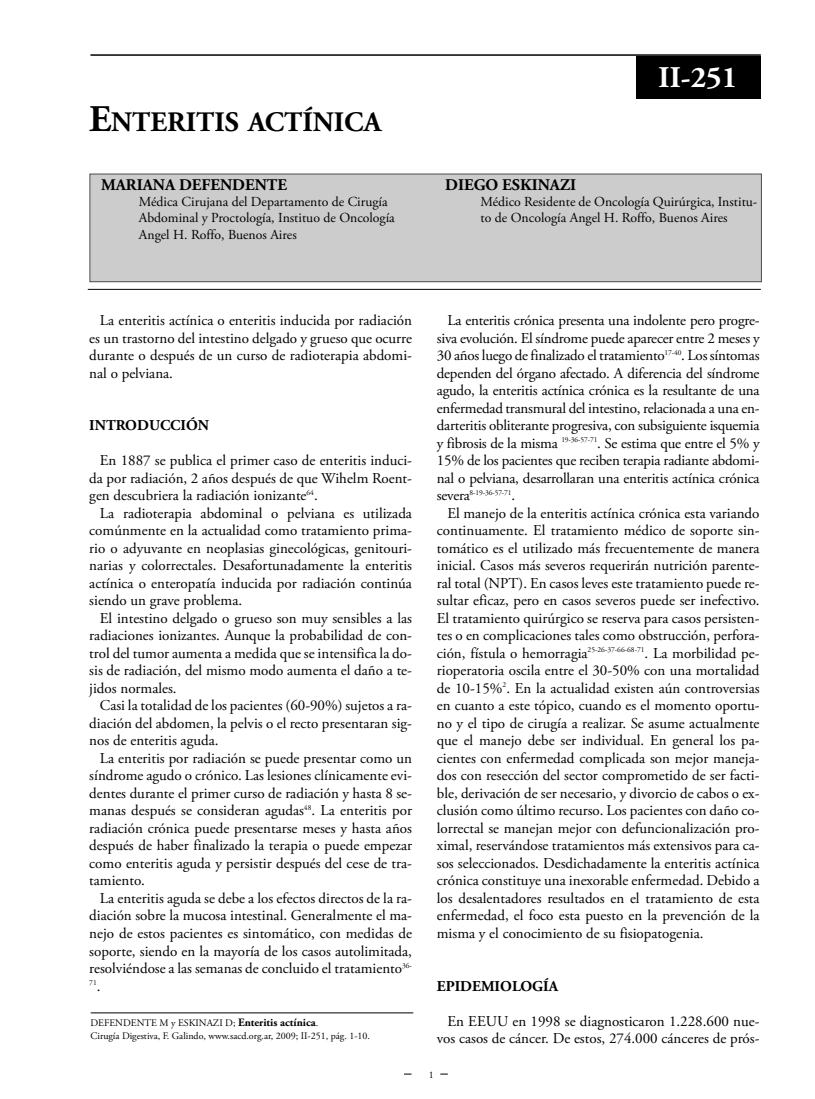
<style>
.page{position:relative;width:815px;height:1099px;background:#fff}
.page>*{position:absolute;margin:0;border:0;box-sizing:border-box;transform-origin:0 0}
.t1{font:700 30px "Adobe Garamond Pro";color:#fff}
.t2{font:700 28.12px "Adobe Garamond Pro";color:#000}
.t3{font:700 16.25px "Adobe Garamond Pro";color:#000}
.t4{font:15px/17.5px "Adobe Garamond Pro";color:#000;text-align:justify}
.t5{font:700 15px "Adobe Garamond Pro";color:#000}
.t6{font:13.75px/16.2px "Adobe Garamond Pro";color:#000}
.t7{font:10px/12.5px "Adobe Garamond Pro";color:#000}
.t8{font:7.5px "Adobe Garamond Pro";letter-spacing:-.015em;color:#000}
.s1{font-size:37.5px}
.s2{font-size:15px}
.s3{font-weight:700;font-size:11.25px}
</style>
<div class="page">
<div style="left:90px;top:174px;width:671px;height:107px;background:#ccc"></div>
<div style="left:90px;top:174px;width:672px;height:108px;border:1px solid #4d4d4d"></div>
<hr style="left:90px;top:54px;width:671px;height:2px;background:#333">
<hr style="left:88px;top:289px;width:673px;height:1px;background:#000">
<div style="left:636px;top:56px;width:124px;height:43px;background:#000"></div>
<hr style="left:91px;top:1012px;width:322px;height:1px;background:#000">
<h2 class="t2" style="left:89px;top:111px;width:294px"><span class="s1">E</span>NTERITIS ACTÍNICA</h2>
<p class="t3" style="left:101px;top:178px;width:188px">MARIANA DEFENDENTE</p>
<p class="t6" style="left:139px;top:195px;width:257px">Médica Cirujana del Departamento de Cirugía<br>Abdominal y Proctología, Instituo de Oncología<br>Angel H. Roffo, Buenos Aires</p>
<h1 class="t1" style="left:659px;top:65px;width:80px">II-251</h1>
<p class="t3" style="left:445px;top:178px;width:132px">DIEGO ESKINAZI</p>
<p class="t6" style="left:481px;top:195px;width:278px">Médico Residente de Oncología Quirúrgica, Institu&shy;to de Oncología Angel H. Roffo, Buenos Aires</p>
<p class="t4" style="left:89px;top:313px;width:324px;text-indent:11px">La enteritis actínica o enteritis inducida por radiación es un trastorno del intestino delgado y grueso que ocurre durante o después de un curso de radioterapia abdomi&shy;nal o pelviana.</p>
<p class="t5" style="left:89px;top:419px;width:121px">INTRODUCCIÓN</p>
<p class="t4" style="left:89px;top:453px;width:324px;text-indent:11px">En 1887 se publica el primer caso de enteritis induci&shy;da por radiación, 2 años después de que Wihelm Roent&shy;gen descubriera la radiación ionizante<sup>64</sup>.</p>
<p class="t4" style="left:89px;top:505px;width:324px;text-indent:11px">La radioterapia abdominal o pelviana es utilizada comúnmente en la actualidad como tratamiento prima&shy;rio o adyuvante en neoplasias ginecológicas, genitouri&shy;narias y colorrectales. Desafortunadamente la enteritis actínica o enteropatía inducida por radiación continúa siendo un grave problema.</p>
<p class="t4" style="left:89px;top:610px;width:324px;text-indent:11px">El intestino delgado o grueso son muy sensibles a las radiaciones ionizantes. Aunque la probabilidad de con&shy;trol del tumor aumenta a medida que se intensifica la do&shy;sis de radiación, del mismo modo aumenta el daño a te&shy;jidos normales.</p>
<p class="t4" style="left:89px;top:698px;width:324px;text-indent:11px">Casi la totalidad de los pacientes (60-90%) sujetos a ra&shy;diación del abdomen, la pelvis o el recto presentaran sig&shy;nos de enteritis aguda.</p>
<p class="t4" style="left:89px;top:750px;width:324px;text-indent:11px">La enteritis por radiación se puede presentar como un síndrome agudo o crónico. Las lesiones clínicamente evi&shy;dentes durante el primer curso de radiación y hasta 8 se&shy;manas después se consideran agudas<sup>48</sup>. La enteritis por radiación crónica puede presentarse meses y hasta años después de haber finalizado la terapia o puede empezar como enteritis aguda y persistir después del cese de tra&shy;tamiento.</p>
<p class="t4" style="left:89px;top:890px;width:324px;text-indent:11px">La enteritis aguda se debe a los efectos directos de la ra&shy;diación sobre la mucosa intestinal. Generalmente el ma&shy;nejo de estos pacientes es sintomático, con medidas de soporte, siendo en la mayoría de los casos autolimitada, resolviéndose a las semanas de concluido el tratamiento<sup>36-</sup></p>
<p class="t8" style="left:89px;top:979px;width:13px">71<span class="s2">.</span></p>
<p class="t7" style="left:90px;top:1017px;width:281px">DEFENDENTE M y ESKINAZI D; <span class="s3">Enteritis actínica</span>.<br>Cirugía Digestiva, F. Galindo, www.sacd.org.ar, 2009; II-251, pág. 1-10.</p>
<p class="t4" style="left:437px;top:313px;width:324px;text-indent:11px">La enteritis crónica presenta una indolente pero progre&shy;siva evolución. El síndrome puede aparecer entre 2 meses y 30 años luego de finalizado el tratamiento<sup>17-40</sup>. Los síntomas dependen del órgano afectado. A diferencia del síndrome agudo, la enteritis actínica crónica es la resultante de una enfermedad transmural del intestino, relacionada a una en&shy;darteritis obliterante progresiva, con subsiguiente isquemia y fibrosis de la misma <sup>19-36-57-71</sup>. Se estima que entre el 5% y 15% de los pacientes que reciben terapia radiante abdomi&shy;nal o pelviana, desarrollaran una enteritis actínica crónica</p>
<p class="t8" style="left:437px;top:489px;width:80px"><span class="s2">severa</span>8-19-36-57-71<span class="s2">.</span></p>
<p class="t4" style="left:437px;top:505px;width:324px;text-indent:11px">El manejo de la enteritis actínica crónica esta variando continuamente. El tratamiento médico de soporte sin&shy;tomático es el utilizado más frecuentemente de manera inicial. Casos más severos requerirán nutrición parente&shy;ral total (NPT). En casos leves este tratamiento puede re&shy;sultar eficaz, pero en casos severos puede ser inefectivo.<br>El tratamiento quirúrgico se reserva para casos persisten&shy;tes o en complicaciones tales como obstrucción, perfora&shy;ción, fístula o hemorragia<sup>25-26-37-66-68-71</sup>. La morbilidad pe&shy;rioperatoria oscila entre el 30-50% con una mortalidad de 10-15%<sup>2</sup>. En la actualidad existen aún controversias en cuanto a este tópico, cuando es el momento oportu&shy;no y el tipo de cirugía a realizar. Se asume actualmente que el manejo debe ser individual. En general los pa&shy;cientes con enfermedad complicada son mejor maneja&shy;dos con resección del sector comprometido de ser facti&shy;ble, derivación de ser necesario, y divorcio de cabos o ex&shy;clusión como último recurso. Los pacientes con daño co&shy;lorrectal se manejan mejor con defuncionalización pro&shy;ximal, reservándose tratamientos más extensivos para ca&shy;sos seleccionados. Desdichadamente la enteritis actínica crónica constituye una inexorable enfermedad. Debido a los desalentadores resultados en el tratamiento de esta enfermedad, el foco esta puesto en la prevención de la misma y el conocimiento de su fisiopatogenia.</p>
<p class="t5" style="left:437px;top:979px;width:123px">EPIDEMIOLOGÍA</p>
<p class="t4" style="left:437px;top:1013px;width:324px;text-align:right">En EEUU en 1998 se diagnosticaron 1.228.600 nue&shy;vos casos de cáncer. De estos, 274.000 cánceres de prós-</p>
<p class="t7" style="left:429px;top:1069px;width:6px">1</p>
</div>
